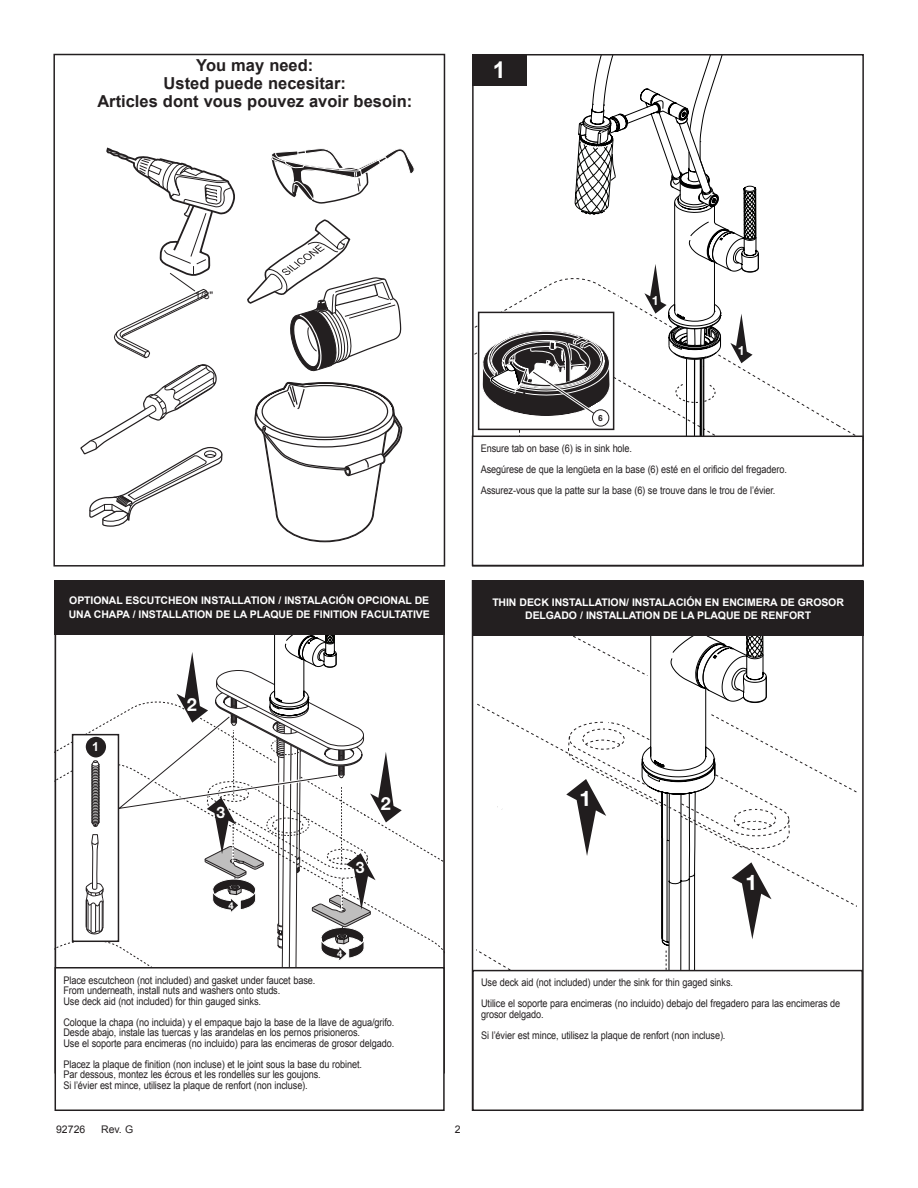
<style>
.page{position:relative;width:918px;height:1188px;background:#fff}
.page>*{position:absolute;margin:0;border:0;box-sizing:border-box;transform-origin:0 0}
.t1{font:700 23.1px "Arial";color:#fff}
.t2{font:700 16.5px/18px "Arial";color:#231f20;text-align:center}
.t3{font:700 12.3px "Arial";color:#fff}
.t4{font:10.5px/10.5px "Arial";letter-spacing:-.01em;color:#231f20;scale:.87 1}
.t5{font:700 10.5px/13.5px "Arial";letter-spacing:-.01em;color:#fff}
.t6{font:10.5px "Arial";letter-spacing:-.01em;color:#231f20}
.t7{font:700 9.45px "Helvetica Neue";color:#fff}
.t8{font:700 8.4px "Arial";color:#231f20}
</style>
<div class="page">
<div style="left:53px;top:54px;width:392px;height:513px;border:2px solid #231f20"></div>
<div style="left:472px;top:54px;width:54px;height:31px;background:#231f20"></div>
<svg style="left:55px;top:702px;width:390px;height:265px"></svg>
<div style="left:55px;top:967px;width:390px;height:144px;border:2px solid #231f20"></div>
<div style="left:54px;top:580px;width:391px;height:55px;background:#231f20"></div>
<div style="left:73px;top:735px;width:45px;height:206px;background:#fff"></div>
<div style="left:72px;top:734px;width:47px;height:208px;border:2px solid #231f20"></div>
<svg style="left:471px;top:580px;width:34px;height:34px"></svg>
<div style="left:472px;top:970px;width:391px;height:141px;border:2px solid #231f20"></div>
<div style="left:472px;top:582px;width:392px;height:54px;background:#231f20"></div>
<svg style="left:271px;top:148px;width:143px;height:56px"></svg>
<svg style="left:248px;top:220px;width:154px;height:152px"></svg>
<svg style="left:254px;top:382px;width:148px;height:160px"></svg>
<svg style="left:80px;top:149px;width:155px;height:378px"></svg>
<div style="left:478px;top:312px;width:136px;height:118px;border:2px solid #231f20"></div>
<svg style="left:482px;top:55px;width:357px;height:511px"></svg>
<svg style="left:85px;top:635px;width:358px;height:332px"></svg>
<svg style="left:513px;top:636px;width:277px;height:337px"></svg>
<h2 class="t2" style="left:97px;top:56px;width:316px">You may need:<br>Usted puede necesitar:<br>Articles dont vous pouvez avoir besoin:</h2>
<h1 class="t1" style="left:493px;top:55px;width:14px">1</h1>
<p class="t6" style="left:195px;top:288px;width:20px">1/8"</p>
<p class="t5" style="left:69px;top:594px;width:362px">OPTIONAL ESCUTCHEON INSTALLATION / INSTALACIÓN OPCIONAL DE<br>UNA CHAPA / INSTALLATION DE LA PLAQUE DE FINITION FACULTATIVE</p>
<p class="t3" style="left:92px;top:738px;width:8px">1</p>
<p class="t8" style="left:598px;top:412px;width:6px">6</p>
<p class="t4" style="left:481px;top:438px;width:354px;line-height:21px">Ensure tab on base (6) is in sink hole.<br>Asegúrese de que la lengüeta en la base (6) esté en el orificio del fregadero.<br>Assurez-vous que la patte sur la base (6) se trouve dans le trou de l’évier.</p>
<p class="t5" style="left:492px;top:596px;width:353px;text-align:center">THIN DECK INSTALLATION/ INSTALACIÓN EN ENCIMERA DE GROSOR<br>DELGADO / INSTALLATION DE LA PLAQUE DE RENFORT</p>
<p class="t7" style="left:229px;top:898px;width:7px">4</p>
<p class="t7" style="left:337px;top:946px;width:7px">4</p>
<p class="t4" style="left:63px;top:975px;width:291px">Place escutcheon (not included) and gasket under faucet base.<br>From underneath, install nuts and washers onto studs.<br>Use deck aid (not included) for thin gauged sinks.</p>
<p class="t4" style="left:63px;top:1017px;width:382px">Coloque la chapa (no incluida) y el empaque bajo la base de la llave de agua/grifo.<br>Desde abajo, instale las tuercas y las arandelas en los pernos prisioneros.<br>Use el soporte para encimeras (no incluido) para las encimeras de grosor delgado.</p>
<p class="t4" style="left:63px;top:1059px;width:345px">Placez la plaque de finition (non incluse) et le joint sous la base du robinet.<br>Par dessous, montez les écrous et les rondelles sur les goujons.<br>Si l’évier est mince, utilisez la plaque de renfort (non incluse).</p>
<p class="t6" style="left:56px;top:1123px;width:31px">92726</p>
<p class="t6" style="left:101px;top:1123px;width:34px">Rev. G</p>
<p class="t6" style="left:455px;top:1122px;width:7px">2</p>
<p class="t4" style="left:481px;top:972px;width:414px;line-height:21px">Use deck aid (not included) under the sink for thin gaged sinks.<br>Utilice el soporte para encimeras (no incluido) debajo del fregadero para las encimeras de</p>
<p class="t4" style="left:481px;top:1004px;width:282px;line-height:21px">grosor delgado.<br>Si l’évier est mince, utilisez la plaque de renfort (non incluse).</p>
</div>
